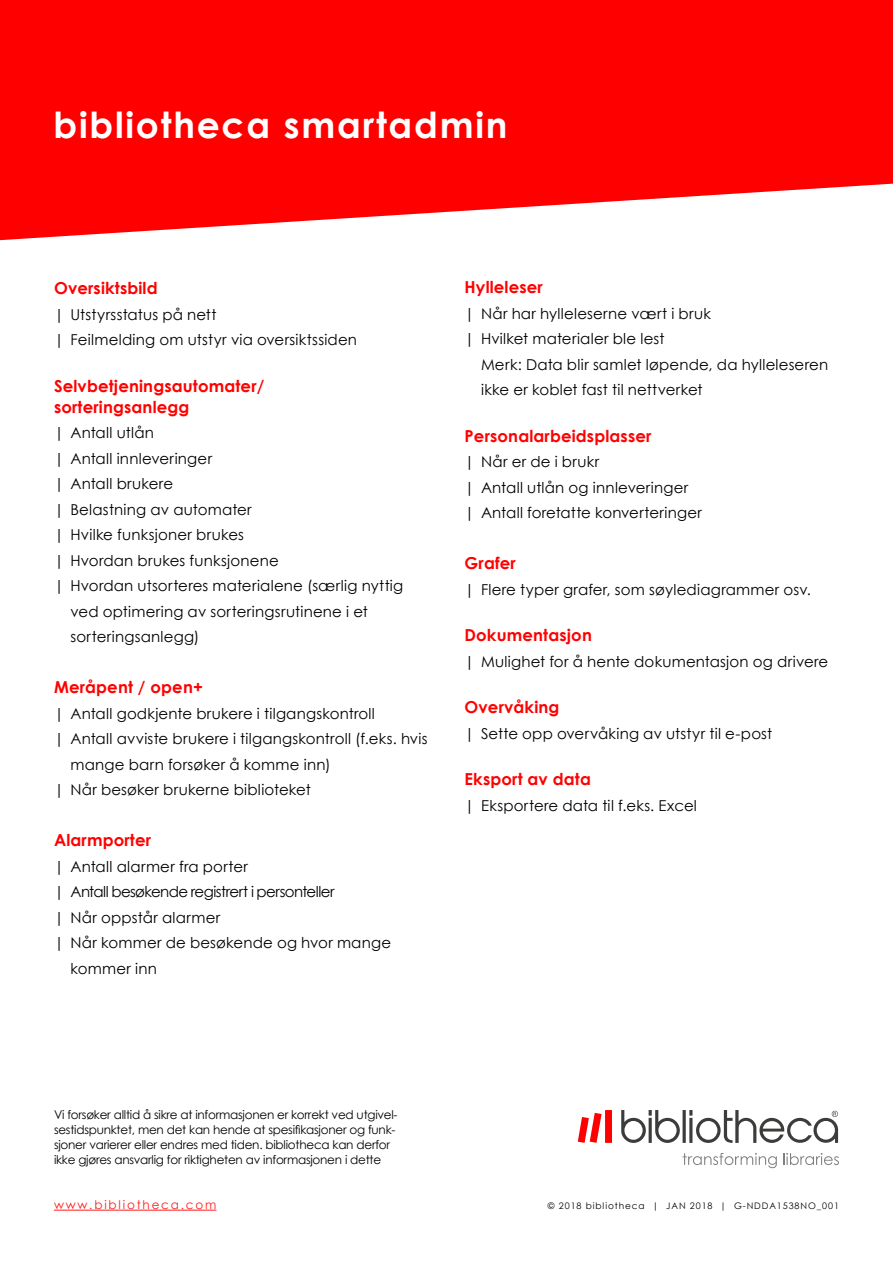
<style>
.page{position:relative;width:893px;height:1263px;background:#fff}
.page>*{position:absolute;margin:0;border:0;box-sizing:border-box;transform-origin:0 0}
.t1{font:700 36px "Century Gothic";letter-spacing:.05em;color:#fff}
.t2{font:700 16.5px/21px "Century Gothic";letter-spacing:.01em;color:#f00}
.t3{font:15px/25.5px "Century Gothic";letter-spacing:.015em;color:#000}
.t4{font:15px "Century Gothic";letter-spacing:-.04em;color:#000}
.t5{font:12px/15px "Century Gothic";letter-spacing:-.02em;color:#000}
.t6{font:12px "Century Gothic";letter-spacing:.15em;color:#ff1a1a}
.t7{font:9px "Century Gothic";letter-spacing:.1em;color:#000}
</style>
<div class="page">
<svg style="left:683px;top:1153px;width:94px;height:15px"></svg>
<svg style="left:783px;top:1153px;width:56px;height:12px"></svg>
<svg style="left:621px;top:1110px;width:59px;height:33px"></svg>
<hr style="left:683px;top:1110px;width:3px;height:33px;background:#3c3c3b">
<svg style="left:689px;top:1110px;width:149px;height:33px"></svg>
<svg style="left:578px;top:1110px;width:34px;height:33px"></svg>
<svg style="left:0;top:0;width:893px;height:240px;fill:#f00"></svg>
<hr style="left:54px;top:1210px;width:162px;height:1px;background:#ff1a1a">
<h1 class="t1" style="left:53px;top:97px;width:455px">bibliotheca smartadmin</h1>
<p class="t2" style="left:54px;top:277px;width:105px">Oversiktsbild</p>
<p class="t3" style="left:54px;top:301px;width:305px">| Utstyrsstatus på nett<br>| Feilmelding om utstyr via oversiktssiden</p>
<p class="t2" style="left:54px;top:374px;width:212px">Selvbetjeningsautomater/ sorteringsanlegg</p>
<p class="t3" style="left:54px;top:420px;width:101px">| Antall utlån</p>
<p class="t3" style="left:54px;top:445px;width:160px">| Antall innleveringer</p>
<p class="t3" style="left:54px;top:471px;width:121px">| Antall brukere</p>
<p class="t3" style="left:54px;top:496px;width:199px">| Belastning av automater</p>
<p class="t3" style="left:54px;top:522px;width:191px">| Hvilke funksjoner brukes</p>
<p class="t3" style="left:54px;top:547px;width:226px">| Hvordan brukes funksjonene</p>
<p class="t3" style="left:54px;top:573px;width:351px">| Hvordan utsorteres materialene (særlig nyttig</p>
<p class="t3" style="left:70px;top:598px;width:299px">ved optimering av sorteringsrutinene i et</p>
<p class="t3" style="left:70px;top:624px;width:130px">sorteringsanlegg)</p>
<p class="t2" style="left:54px;top:676px;width:150px">Meråpent / open+</p>
<p class="t3" style="left:54px;top:700px;width:322px">| Antall godkjente brukere i tilgangskontroll</p>
<p class="t3" style="left:54px;top:726px;width:375px">| Antall avviste brukere i tilgangskontroll (f.eks. hvis</p>
<p class="t3" style="left:70px;top:751px;width:262px">mange barn forsøker å komme inn)</p>
<p class="t3" style="left:54px;top:777px;width:258px">| Når besøker brukerne biblioteket</p>
<p class="t2" style="left:54px;top:829px;width:99px">Alarmporter</p>
<p class="t3" style="left:54px;top:853px;width:196px">| Antall alarmer fra porter</p>
<p class="t4" style="left:54px;top:881px;width:282px">| Antall besøkende registrert i personteller</p>
<p class="t3" style="left:54px;top:904px;width:168px">| Når oppstår alarmer</p>
<p class="t3" style="left:54px;top:930px;width:339px">| Når kommer de besøkende og hvor mange</p>
<p class="t3" style="left:70px;top:955px;width:88px">kommer inn</p>
<p class="t2" style="left:465px;top:276px;width:80px">Hylleleser</p>
<p class="t3" style="left:465px;top:300px;width:248px">| Når har hylleleserne vært i bruk | Hvilket materialer ble lest</p>
<p class="t3" style="left:481px;top:351px;width:349px">Merk: Data blir samlet løpende, da hylleleseren ikke er koblet fast til nettverket</p>
<p class="t2" style="left:465px;top:424px;width:188px">Personalarbeidsplasser</p>
<p class="t3" style="left:465px;top:449px;width:239px">| Når er de i brukr<br>| Antall utlån og innleveringer | Antall foretatte konverteringer</p>
<p class="t2" style="left:465px;top:552px;width:53px">Grafer</p>
<p class="t3" style="left:465px;top:576px;width:348px">| Flere typer grafer, som søylediagrammer osv.</p>
<p class="t2" style="left:465px;top:624px;width:129px">Dokumentasjon</p>
<p class="t3" style="left:465px;top:648px;width:365px">| Mulighet for å hente dokumentasjon og drivere</p>
<p class="t2" style="left:465px;top:696px;width:96px">Overvåking</p>
<p class="t3" style="left:465px;top:720px;width:309px">| Sette opp overvåking av utstyr til e-post</p>
<p class="t2" style="left:465px;top:768px;width:128px">Eksport av data</p>
<p class="t3" style="left:465px;top:792px;width:234px">| Eksportere data til f.eks. Excel</p>
<p class="t5" style="left:54px;top:1107px;width:345px">Vi forsøker alltid å sikre at informasjonen er korrekt ved utgivel&shy;sestidspunktet, men det kan hende at spesifikasjoner og funk&shy;sjoner varierer eller endres med tiden. bibliotheca kan derfor ikke gjøres ansvarlig for riktigheten av informasjonen i dette</p>
<p class="t6" style="left:54px;top:1196px;width:164px">www.bibliotheca.com</p>
<p class="t7" style="left:548px;top:1199px;width:293px">© 2018 bibliotheca | JAN 2018 | G-NDDA1538NO_001</p>
</div>
